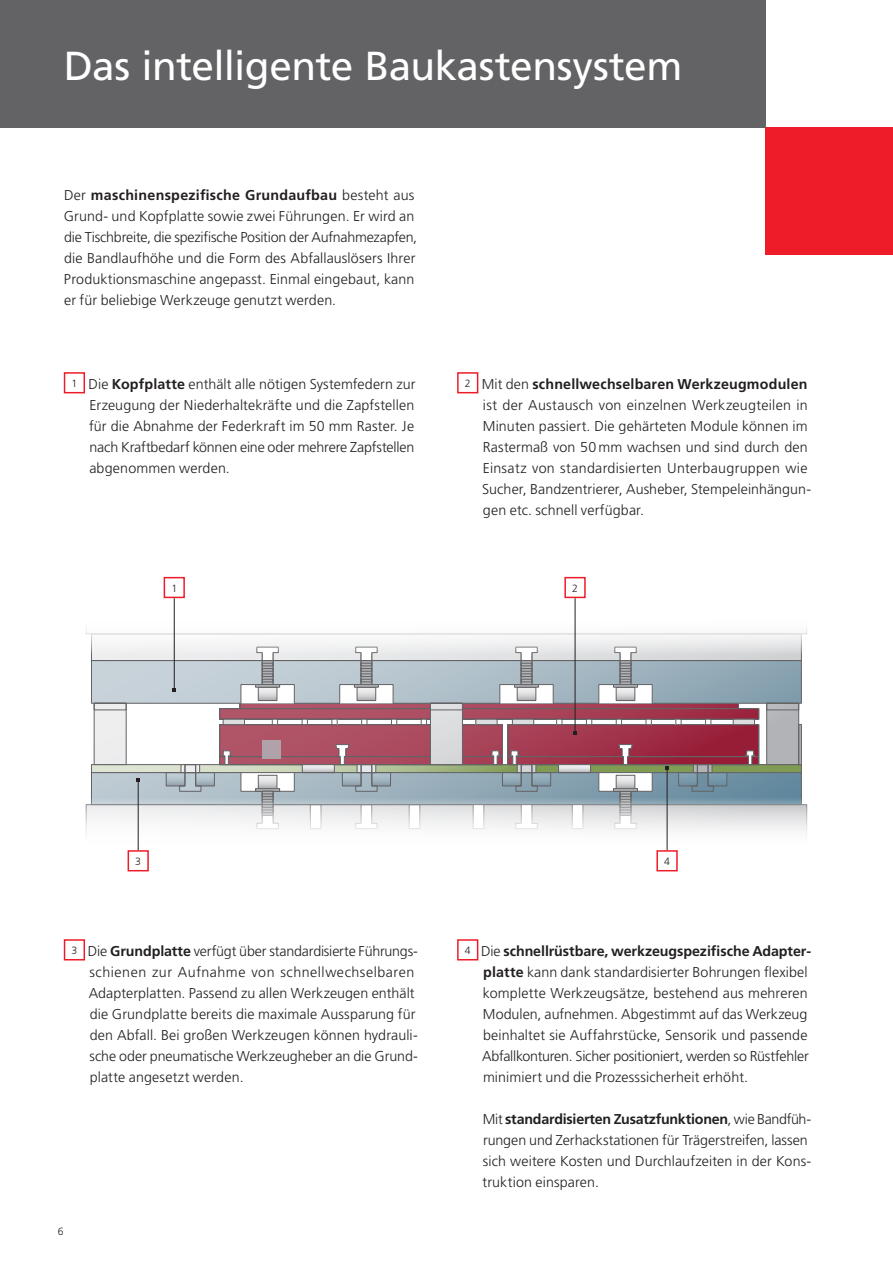
<style>
.page{position:relative;width:893px;height:1263px;background:#fff}
.page>*{position:absolute;margin:0;border:0;box-sizing:border-box;transform-origin:0 0}
.t1{font:40.5px "Frutiger";letter-spacing:-.015em;color:#fff}
.t2{font:300 14.25px/21px "Frutiger";letter-spacing:.005em;color:#231f20}
.t3{font:300 10.5px "Frutiger";color:#231f20}
.s1{font-weight:700}
.s2{font-size:10.5px}
</style>
<div class="page">
<div style="left:765px;top:128px;width:128px;height:127px;background:#ee1c28"></div>
<hr style="left:174px;top:598px;width:1px;height:92px;background:#231f20">
<div style="left:164px;top:577px;width:21px;height:21px;border:2px solid #ee1c28"></div>
<hr style="left:138px;top:780px;width:1px;height:70px;background:#231f20">
<div style="left:128px;top:850px;width:21px;height:21px;border:2px solid #ee1c28"></div>
<hr style="left:667px;top:768px;width:1px;height:82px;background:#231f20">
<div style="left:656px;top:850px;width:22px;height:21px;border:2px solid #ee1c28"></div>
<hr style="left:575px;top:598px;width:1px;height:135px;background:#231f20">
<svg style="left:91px;top:646px;width:711px;height:184px"></svg>
<div style="left:564px;top:577px;width:22px;height:21px;border:2px solid #ee1c28"></div>
<div style="left:64px;top:939px;width:21px;height:21px;border:2px solid #ee1c28"></div>
<div style="left:64px;top:372px;width:21px;height:21px;border:2px solid #ee1c28"></div>
<div style="left:457px;top:372px;width:21px;height:21px;border:2px solid #ee1c28"></div>
<div style="left:457px;top:939px;width:21px;height:21px;border:2px solid #ee1c28"></div>
<div style="left:0;top:0;width:765px;height:128px;background:#636366"></div>
<h1 class="t1" style="left:64px;top:42px;width:620px">Das intelligente Baukastensystem</h1>
<p class="t2" style="left:64px;top:184px;width:355px">Der <span class="s1">maschinenspezifische Grundaufbau</span> besteht aus Grund- und Kopfplatte sowie zwei Führungen. Er wird an die Tischbreite, die spezifische Position der Aufnahmezapfen, die Bandlaufhöhe und die Form des Abfallauslösers Ihrer Produktionsmaschine angepasst. Einmal eingebaut, kann er für beliebige Werkzeuge genutzt werden.</p>
<p class="t2" style="left:89px;top:373px;width:328px;text-align:justify;text-indent:-18px"><span class="s2">1</span> Die <span class="s1">Kopfplatte</span> enthält alle nötigen Systemfedern zur Erzeugung der Niederhaltekräfte und die Zapfstellen für die Abnahme der Federkraft im 50 mm Raster. Je nach Kraftbedarf können eine oder mehrere Zapfstellen abgenommen werden.</p>
<p class="t3" style="left:171px;top:582px;width:7px">1</p>
<p class="t2" style="left:482px;top:373px;width:331px;text-indent:-17px"><span class="s2">2</span> Mit den <span class="s1">schnellwechselbaren Werkzeugmodulen </span>ist der Austausch von einzelnen Werkzeugteilen in Minuten passiert. Die gehärteten Module können im Rastermaß von 50 mm wachsen und sind durch den Einsatz von standardisierten Unterbaugruppen wie Sucher, Bandzentrierer, Ausheber, Stempeleinhängun&shy;gen etc. schnell verfügbar.</p>
<p class="t3" style="left:572px;top:582px;width:7px">2</p>
<p class="t3" style="left:135px;top:855px;width:7px">3</p>
<p class="t3" style="left:664px;top:855px;width:7px">4</p>
<p class="t2" style="left:89px;top:940px;width:331px;text-indent:-17px"><span class="s2">3</span> Die <span class="s1">Grundplatte</span> verfügt über standardisierte Führungs&shy;schienen zur Aufnahme von schnellwechselbaren Adapterplatten. Passend zu allen Werkzeugen enthält die Grundplatte bereits die maximale Aussparung für den Abfall. Bei großen Werkzeugen können hydrauli&shy;sche oder pneumatische Werkzeugheber an die Grund&shy;platte angesetzt werden.</p>
<p class="t3" style="left:58px;top:1225px;width:7px">6</p>
<p class="t2" style="left:482px;top:940px;width:331px;text-indent:-17px"><span class="s2">4</span> Die <span class="s1">schnellrüstbare, werkzeugspezifische Adapter&shy;platte</span> kann dank standardisierter Bohrungen flexibel komplette Werkzeugsätze, bestehend aus mehreren Modulen, aufnehmen. Abgestimmt auf das Werkzeug beinhaltet sie Auffahrstücke, Sensorik und passende Abfallkonturen. Sicher positioniert, werden so Rüstfehler minimiert und die Prozesssicherheit erhöht.</p>
<p class="t2" style="left:482px;top:1108px;width:330px">Mit <span class="s1">standardisierten Zusatzfunktionen</span>, wie Bandfüh&shy;rungen und Zerhackstationen für Trägerstreifen, lassen sich weitere Kosten und Durchlaufzeiten in der Kons&shy;truktion einsparen.</p>
</div>
